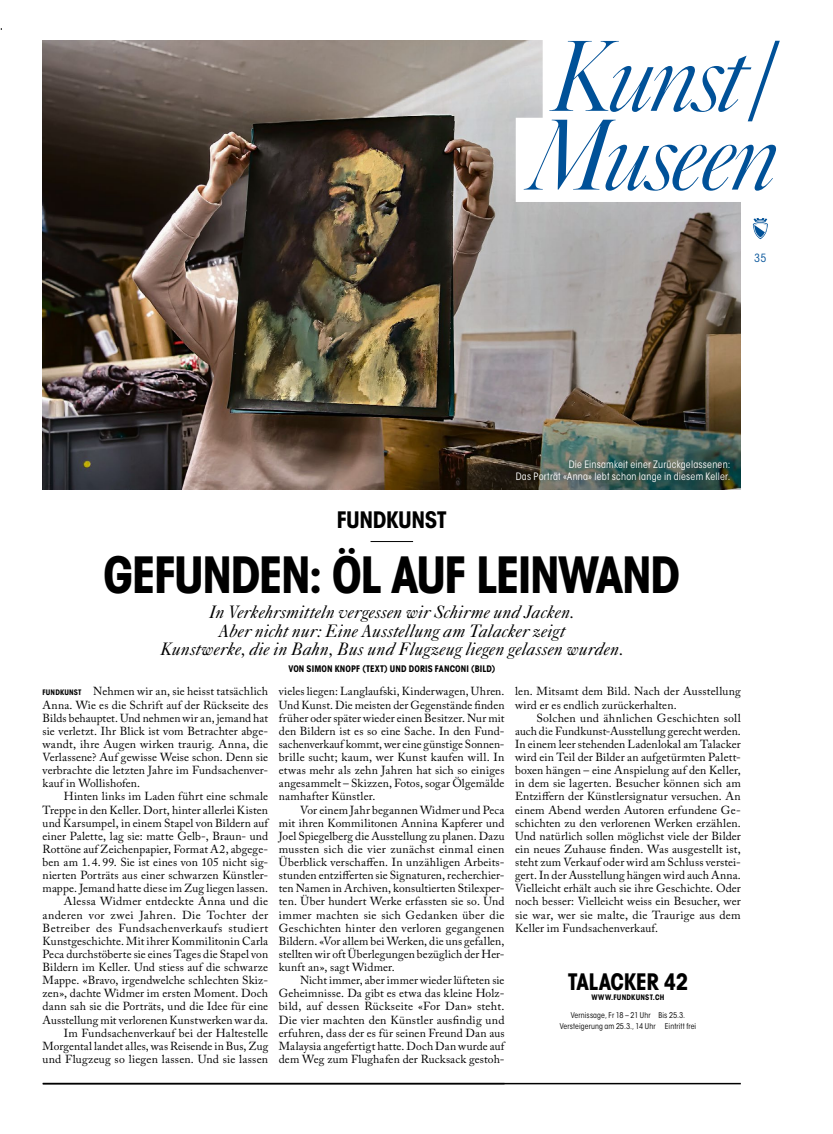
<style>
.page{position:relative;width:833px;height:1134px;background:#fff}
.page>*{position:absolute;margin:0;border:0;box-sizing:border-box;transform-origin:0 0}
.Headline_39_6_x04{font:700 condensed 49.5px "ZTITC Avant Garde Gothic";letter-spacing:-.04em;color:#000}
.Ort_Zeit_Infobox_Tit{font:700 condensed 22.5px "ZTITC Avant Garde Gothic";letter-spacing:-.025em;color:#000}
.Fueller_Box_Headline{font:700 condensed 22.5px "ZTITC Avant Garde Gothic";letter-spacing:-.02em;color:#000}
.Titel_Box_Lead_x06{font:italic 18px/18.4px "Caslon 540 LT Std";letter-spacing:.005em;color:#000;text-align:center}
.Grundtext_Zeile1_x08{font:11.62px/13.1px "Adobe Caslon Pro";letter-spacing:.01em;color:#000;text-align:justify}
.Grundtext_Einzug_x08{font:11.62px/13.1px "Adobe Caslon Pro";letter-spacing:.01em;color:#000;text-align:justify}
.t1{font:condensed 11.25px "ZTITC Avant Garde Gothic";color:#005198}
.Legende_rechtsbuendi{font:condensed 10.12px/11.2px "ZTITC Avant Garde Gothic";letter-spacing:.025em;color:#fff;text-align:right}
.Titel_Box_Autor_x07{font:700 condensed 9px "ZTITC Avant Garde Gothic";letter-spacing:.015em;color:#000}
.Fueller_Eintritt_x08{font:condensed 7.88px/10.5px "ZTITC Avant Garde Gothic";letter-spacing:.015em;color:#000;text-align:center}
.Ort_Zeit_Infobox_Tit-2{font:700 condensed 7.5px "ZTITC Avant Garde Gothic";letter-spacing:.03em;color:#000}
.s1{font-family:"ZTITC Avant Garde Gothic";font-weight:700;font-stretch:condensed;font-size:7.5px}
</style>
<div class="page">
<hr style="left:43px;top:1083px;width:698px;height:1px;background:#000">
<hr style="left:370px;top:541px;width:43px;height:1px;background:#000">
<img style="left:43px;top:41px;width:698px;height:449px">
<svg style="left:516px;top:40px;width:264px;height:162px"></svg>
<svg style="left:523px;top:41px;width:257px;height:150px"></svg>
<svg style="left:752px;top:218px;width:16px;height:21px"></svg>
<p class="t1" style="left:754px;top:251px;width:14px">35</p>
<p class="Legende_rechtsbuendi" style="left:516px;top:459px;width:216px">Die Einsamkeit einer Zurückgelassenen:<br>Das Porträt «Anna» lebt schon lange in diesem Keller.</p>
<p class="Fueller_Box_Headline" style="left:337px;top:505px;width:111px">FUNDKUNST</p>
<p class="Headline_39_6_x04" style="left:103px;top:543px;width:578px">GEFUNDEN: ÖL AUF LEINWAND</p>
<p class="Titel_Box_Lead_x06" style="left:160px;top:603px;width:465px">In Verkehrsmitteln vergessen wir Schirme und Jacken.<br>Aber nicht nur: Eine Ausstellung am Talacker zeigt<br>Kunstwerke, die in Bahn, Bus und Flugzeug liegen gelassen wurden.</p>
<p class="Titel_Box_Autor_x07" style="left:288px;top:663px;width:208px">VON SIMON KNOPF (TEXT) UND DORIS FANCONI (BILD)</p>
<p class="Grundtext_Zeile1_x08" style="left:43px;top:685px;width:227px"><span class="s1">FUNDKUNST</span> Nehmen wir an, sie heisst tatsächlich Anna. Wie es die Schrift auf der Rückseite des Bilds behauptet. Und nehmen wir an, jemand hat sie verletzt. Ihr Blick ist vom Betrachter abge&shy;wandt, ihre Augen wirken traurig. Anna, die Verlassene? Auf gewisse Weise schon. Denn sie verbrachte die letzten Jahre im Fundsachenver&shy;kauf in Wollishofen.</p>
<p class="Grundtext_Einzug_x08" style="left:43px;top:790px;width:227px;text-indent:21px">Hinten links im Laden führt eine schmale Treppe in den Keller. Dort, hinter allerlei Kisten und Karsumpel, in einem Stapel von Bildern auf einer Palette, lag sie: matte Gelb-, Braun- und Rottöne auf Zeichenpapier, Format A2, abgege&shy;ben am 1. 4. 99. Sie ist eines von 105 nicht sig&shy;nierten Porträts aus einer schwarzen Künstler&shy;mappe. Jemand hatte diese im Zug liegen lassen.</p>
<p class="Grundtext_Zeile1_x08" style="left:43px;top:895px;width:227px;text-indent:21px">Alessa Widmer entdeckte Anna und die anderen vor zwei Jahren. Die Tochter der Betreiber des Fundsachenverkaufs studiert Kunstgeschichte. Mit ihrer Kommilitonin Carla Peca durchstöberte sie eines Tages die Stapel von Bildern im Keller. Und stiess auf die schwarze Mappe. «Bravo, irgendwelche schlechten Skiz&shy;zen», dachte Widmer im ersten Moment. Doch dann sah sie die Porträts, und die Idee für eine Ausstellung mit verlorenen Kunstwerken war da.</p>
<p class="Grundtext_Zeile1_x08" style="left:43px;top:1026px;width:227px;text-indent:21px">Im Fundsachenverkauf bei der Haltestelle Morgental landet alles, was Reisende in Bus, Zug und Flugzeug so liegen lassen. Und sie lassen</p>
<p class="Grundtext_Zeile1_x08" style="left:279px;top:685px;width:227px">vieles liegen: Langlaufski, Kinderwagen, Uhren.<br>Und Kunst. Die meisten der Gegenstände finden früher oder später wieder einen Besitzer. Nur mit den Bildern ist es so eine Sache. In den Fund&shy;sachenverkauf kommt, wer eine günstige Sonnen&shy;brille sucht; kaum, wer Kunst kaufen will. In etwas mehr als zehn Jahren hat sich so einiges angesammelt – Skizzen, Fotos, sogar Ölgemälde namhafter Künstler.</p>
<p class="Grundtext_Zeile1_x08" style="left:279px;top:803px;width:227px;text-indent:21px">Vor einem Jahr begannen Widmer und Peca mit ihren Kommilitonen Annina Kapferer und Joel Spiegelberg die Ausstellung zu planen. Dazu mussten sich die vier zunächst einmal einen Überblick verschaffen. In unzähligen Arbeits&shy;stunden entzifferten sie Signaturen, recherchier&shy;ten Namen in Archiven, konsultierten Stilexper&shy;ten. Über hundert Werke erfassten sie so. Und immer machten sie sich Gedanken über die Geschichten hinter den verloren gegangenen Bildern. «Vor allem bei Werken, die uns gefallen, stellten wir oft Überlegungen bezüglich der Her&shy;kunft an», sagt Widmer.</p>
<p class="Grundtext_Zeile1_x08" style="left:279px;top:973px;width:227px;text-indent:21px">Nicht immer, aber immer wieder lüfteten sie Geheimnisse. Da gibt es etwa das kleine Holz&shy;bild, auf dessen Rückseite «For Dan» steht.<br>Die vier machten den Künstler ausfindig und erfuhren, dass der es für seinen Freund Dan aus Malaysia angefertigt hatte. Doch Dan wurde auf dem Weg zum Flughafen der Rucksack gestoh-</p>
<p class="Grundtext_Zeile1_x08" style="left:515px;top:685px;width:227px">len. Mitsamt dem Bild. Nach der Ausstellung wird er es endlich zurückerhalten.</p>
<p class="Grundtext_Zeile1_x08" style="left:515px;top:711px;width:227px;text-indent:21px">Solchen und ähnlichen Geschichten soll auch die Fundkunst-Ausstellung gerecht werden.<br>In einem leer stehenden Ladenlokal am Talacker wird ein Teil der Bilder an aufgetürmten Palett&shy;boxen hängen – eine Anspielung auf den Keller, in dem sie lagerten. Besucher können sich am Entziffern der Künstlersignatur versuchen. An einem Abend werden Autoren erfundene Ge&shy;schichten zu den verlorenen Werken erzählen.<br>Und natürlich sollen möglichst viele der Bilder ein neues Zuhause finden. Was ausgestellt ist, steht zum Verkauf oder wird am Schluss verstei&shy;gert. In der Ausstellung hängen wird auch Anna.<br>Vielleicht erhält auch sie ihre Geschichte. Oder noch besser: Vielleicht weiss ein Besucher, wer sie war, wer sie malte, die Traurige aus dem Keller im Fundsachenverkauf.</p>
<p class="Ort_Zeit_Infobox_Tit" style="left:568px;top:967px;width:122px">TALACKER 42</p>
<p class="Ort_Zeit_Infobox_Tit-2" style="left:591px;top:993px;width:74px">WWW.FUNDKUNST.CH</p>
<p class="Fueller_Eintritt_x08" style="left:559px;top:1010px;width:138px">Vernissage, Fr 18 – 21 Uhr Bis 25.3.<br>Versteigerung am 25.3., 14 Uhr Eintritt frei</p>
</div>
